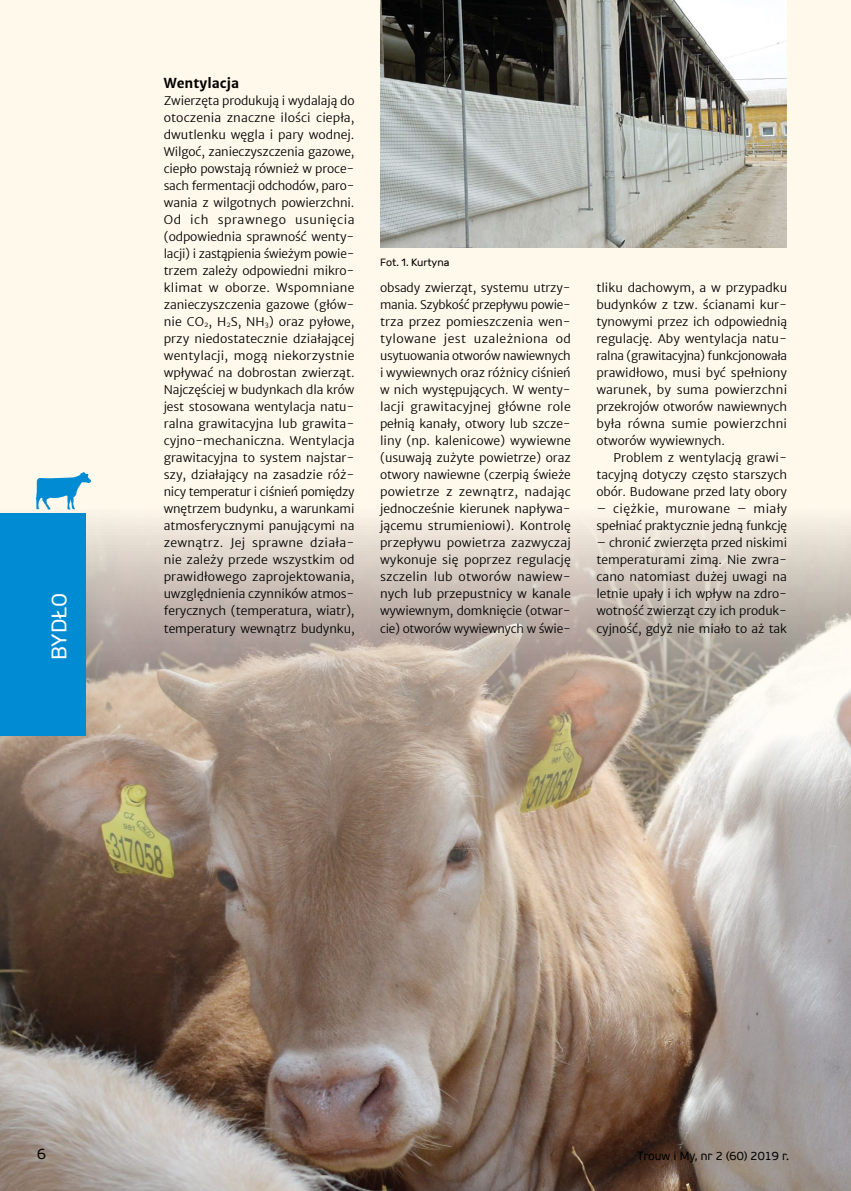
<style>
.page{position:relative;width:851px;height:1191px;background:#fff}
.page>*{position:absolute;margin:0;border:0;box-sizing:border-box;transform-origin:0 0}
.t1{font:21px "Rubik";letter-spacing:-.005em;color:#fff}
.t2{font:15px "PF Beau Sans Pro";color:#000}
.t3{font:700 13.5px "Merriweather Sans";color:#000}
.t4{font:300 12px/17px "Merriweather Sans";letter-spacing:-.005em;color:#000;text-align:justify}
.t5{font:12px "PF Beau Sans Pro";color:#000}
.t6{font:10.5px "Rubik";color:#000}
</style>
<div class="page">
<div style="left:0;top:0;width:850px;height:1191px;background:#fff9ec"></div>
<img style="left:0;top:509px;width:850px;height:682px">
<svg style="left:36px;top:472px;width:55px;height:37px"></svg>
<div style="left:0;top:513px;width:85px;height:223px;background:#008bd2"></div>
<img style="left:380px;top:0;width:406px;height:247px">
<h1 class="t1" style="left:48px;top:660px;width:69px;rotate:-90deg">BYDŁO</h1>
<p class="t3" style="left:164px;top:75px;width:77px">Wentylacja</p>
<p class="t4" style="left:164px;top:92px;width:192px">Zwierzęta produkują i wydalają do otoczenia znaczne ilości ciepła, dwutlenku węgla i pary wodnej.<br>Wilgoć, zanieczyszczenia gazowe, ciepło powstają również w proce&shy;sach fermentacji odchodów, paro&shy;wania z wilgotnych powierzchni.<br>Od ich sprawnego usunięcia (odpowiednia sprawność wenty&shy;lacji) i zastąpienia świeżym powie&shy;trzem zależy odpowiedni mikro&shy;klimat w oborze. Wspomniane zanieczyszczenia gazowe (głów&shy;nie CO<sub>2</sub>, H<sub>2</sub>S, NH<sub>3</sub>) oraz pyłowe, przy niedostatecznie działającej wentylacji, mogą niekorzystnie wpływać na dobrostan zwierząt.<br>Najczęściej w budynkach dla krów jest stosowana wentylacja natu&shy;ralna grawitacyjna lub grawita&shy;cyjno-mechaniczna. Wentylacja grawitacyjna to system najstar&shy;szy, działający na zasadzie róż&shy;nicy temperatur i ciśnień pomiędzy wnętrzem budynku, a warunkami atmosferycznymi panującymi na zewnątrz. Jej sprawne działa&shy;nie zależy przede wszystkim od prawidłowego zaprojektowania, uwzględnienia czynników atmos&shy;ferycznych (temperatura, wiatr), temperatury wewnątrz budynku,</p>
<p class="t6" style="left:380px;top:257px;width:71px">Fot. 1. Kurtyna</p>
<p class="t4" style="left:380px;top:279px;width:192px">obsady zwierząt, systemu utrzy&shy;mania. Szybkość przepływu powie&shy;trza przez pomieszczenia wen&shy;tylowane jest uzależniona od usytuowania otworów nawiewnych i wywiewnych oraz różnicy ciśnień w nich występujących. W wenty&shy;lacji grawitacyjnej główne role pełnią kanały, otwory lub szcze&shy;liny (np. kalenicowe) wywiewne (usuwają zużyte powietrze) oraz otwory nawiewne (czerpią świeże powietrze z zewnątrz, nadając jednocześnie kierunek napływa&shy;jącemu strumieniowi). Kontrolę przepływu powietrza zazwyczaj wykonuje się poprzez regulację szczelin lub otworów nawiew&shy;nych lub przepustnicy w kanale wywiewnym, domknięcie (otwar&shy;cie) otworów wywiewnych w świe-</p>
<p class="t4" style="left:596px;top:279px;width:192px">tliku dachowym, a w przypadku budynków z tzw. ścianami kur&shy;tynowymi przez ich odpowiednią regulację. Aby wentylacja natu&shy;ralna (grawitacyjna) funkcjonowała prawidłowo, musi być spełniony warunek, by suma powierzchni przekrojów otworów nawiewnych była równa sumie powierzchni otworów wywiewnych.</p>
<p class="t4" style="left:596px;top:450px;width:192px;text-indent:17px">Problem z wentylacją grawi&shy;tacyjną dotyczy często starszych obór. Budowane przed laty obory</p>
<p class="t4" style="left:596px;top:501px;width:192px">– ciężkie, murowane – miały spełniać praktycznie jedną funkcję</p>
<p class="t4" style="left:596px;top:535px;width:192px">– chronić zwierzęta przed niskimi temperaturami zimą. Nie zwra&shy;cano natomiast dużej uwagi na letnie upały i ich wpływ na zdro&shy;wotność zwierząt czy ich produk&shy;cyjność, gdyż nie miało to aż tak</p>
<p class="t2" style="left:37px;top:1144px;width:10px">6</p>
<p class="t5" style="left:637px;top:1148px;width:154px">Trouw i My, nr 2 (60) 2019 r.</p>
</div>
